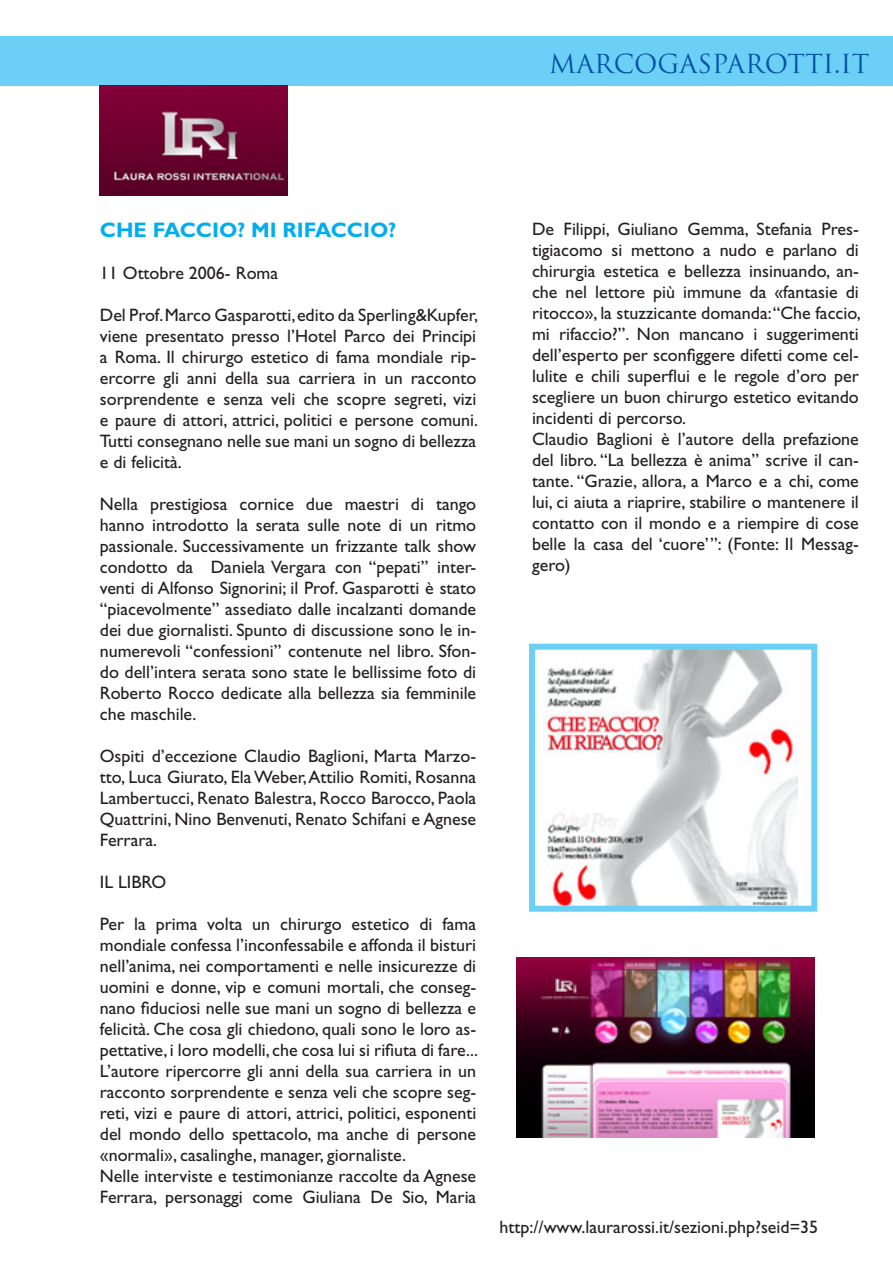
<style>
.page{position:relative;width:893px;height:1263px;background:#fff}
.page>*{position:absolute;margin:0;border:0;box-sizing:border-box;transform-origin:0 0}
.t1{font:25.5px "Trajan Pro";color:#0551a4}
.t2{font:700 21px "Gill Sans Std";color:#00aeef}
.t3{font:18px/21px "Gill Sans Std";color:#231f20;text-align:justify}
</style>
<div class="page">
<div style="left:0;top:36px;width:893px;height:50px;background:#6bcff6"></div>
<img style="left:100px;top:86px;width:188px;height:110px">
<img style="left:517px;top:957px;width:297px;height:180px">
<img style="left:543px;top:651px;width:255px;height:254px">
<div style="left:529px;top:644px;width:288px;height:268px;border:6px solid #6bcff6"></div>
<p class="t1" style="left:549px;top:48px;width:322px">MARCOGASPAROTTI.IT</p>
<p class="t2" style="left:100px;top:218px;width:298px">CHE FACCIO? MI RIFACCIO?</p>
<p class="t3" style="left:100px;top:263px;width:180px">11 Ottobre 2006- Roma</p>
<p class="t3" style="left:100px;top:305px;width:380px">Del Prof. Marco Gasparotti, edito da Sperling&amp;Kupfer, viene presentato presso l’Hotel Parco dei Principi a Roma. Il chirurgo estetico di fama mondiale rip&shy;ercorre gli anni della sua carriera in un racconto sorprendente e senza veli che scopre segreti, vizi e paure di attori, attrici, politici e persone comuni.<br>Tutti consegnano nelle sue mani un sogno di bellezza e di felicità.</p>
<p class="t3" style="left:100px;top:494px;width:378px">Nella prestigiosa cornice due maestri di tango hanno introdotto la serata sulle note di un ritmo passionale. Successivamente un frizzante talk show condotto da Daniela Vergara con “pepati” inter&shy;venti di Alfonso Signorini; il Prof. Gasparotti è stato “piacevolmente” assediato dalle incalzanti domande dei due giornalisti. Spunto di discussione sono le in&shy;numerevoli “confessioni” contenute nel libro. Sfon&shy;do dell’intera serata sono state le bellissime foto di Roberto Rocco dedicate alla bellezza sia femminile che maschile.</p>
<p class="t3" style="left:100px;top:746px;width:378px">Ospiti d’eccezione Claudio Baglioni, Marta Marzo&shy;tto, Luca Giurato, Ela Weber, Attilio Romiti, Rosanna Lambertucci, Renato Balestra, Rocco Barocco, Paola Quattrini, Nino Benvenuti, Renato Schifani e Agnese Ferrara.</p>
<p class="t3" style="left:100px;top:872px;width:68px">IL LIBRO</p>
<p class="t3" style="left:100px;top:914px;width:380px">Per la prima volta un chirurgo estetico di fama mondiale confessa l’inconfessabile e affonda il bisturi nell’anima, nei comportamenti e nelle insicurezze di uomini e donne, vip e comuni mortali, che conseg&shy;nano fiduciosi nelle sue mani un sogno di bellezza e felicità. Che cosa gli chiedono, quali sono le loro as&shy;pettative, i loro modelli, che cosa lui si rifiuta di fare...</p>
<p class="t3" style="left:100px;top:1061px;width:378px">L’autore ripercorre gli anni della sua carriera in un racconto sorprendente e senza veli che scopre seg&shy;reti, vizi e paure di attori, attrici, politici, esponenti del mondo dello spettacolo, ma anche di persone «normali», casalinghe, manager, giornaliste.</p>
<p class="t3" style="left:100px;top:1166px;width:378px">Nelle interviste e testimonianze raccolte da Agnese<br>Ferrara, personaggi come Giuliana De Sio, Maria</p>
<p class="t3" style="left:532px;top:219px;width:330px">De Filippi, Giuliano Gemma, Stefania Pres&shy;tigiacomo si mettono a nudo e parlano di chirurgia estetica e bellezza insinuando, an&shy;che nel lettore più immune da «fantasie di ritocco», la stuzzicante domanda:“Che faccio, mi rifaccio?”. Non mancano i suggerimenti dell’esperto per sconfiggere difetti come cel&shy;lulite e chili superflui e le regole d’oro per scegliere un buon chirurgo estetico evitando incidenti di percorso.</p>
<p class="t3" style="left:532px;top:429px;width:328px">Claudio Baglioni è l’autore della prefazione del libro. “La bellezza è anima” scrive il can&shy;tante. “Grazie, allora, a Marco e a chi, come lui, ci aiuta a riaprire, stabilire o mantenere il contatto con il mondo e a riempire di cose belle la casa del ‘cuore’”: (Fonte: Il Messag&shy;gero)</p>
<p class="t3" style="left:500px;top:1216px;width:320px">http://www.laurarossi.it/sezioni.php?seid=35</p>
</div>
